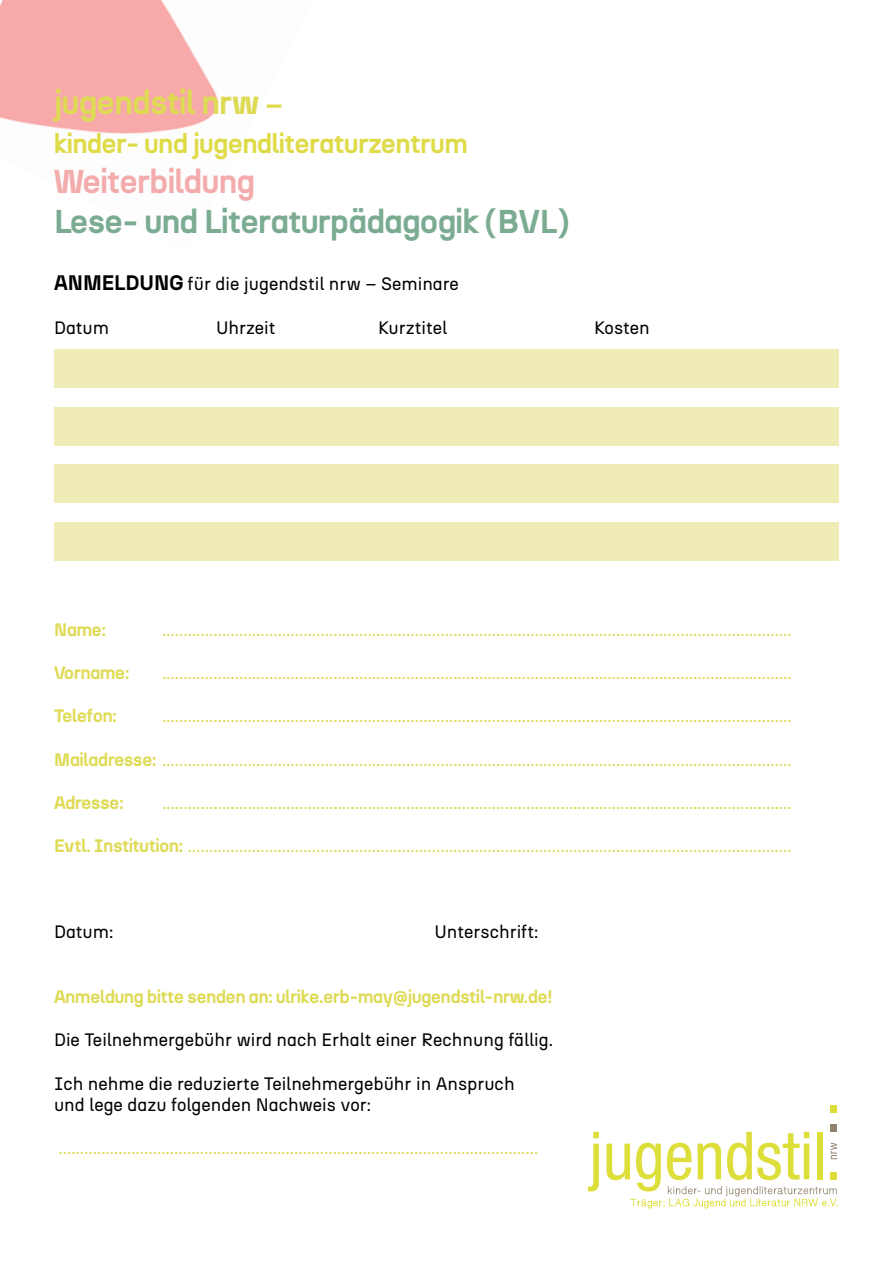
<style>
.page{position:relative;width:893px;height:1263px;background:#fff}
.page>*{position:absolute;margin:0;border:0;box-sizing:border-box;transform-origin:0 0}
.t1{font:700 33px "N27";color:#7bac92}
.t2{font:700 33px "N27";color:#deda54}
.t3{font:700 33px "N27";color:#f3abac}
.t4{font:700 27px "N27";color:#dfdb48}
.t5{font:18px "N27";color:#deda54}
.t6{font:18px/21.6px "N27";color:#000}
.t7{font:700 18px "N27";color:#deda54}
.s1{font-size:27px;color:#dfdb48}
.s2{font-weight:700;font-size:21px}
.s3{font-weight:700}
</style>
<div class="page">
<img style="left:0;top:0;width:218px;height:134px">
<div style="left:54px;top:350px;width:785px;height:38px;background:#efedb5"></div>
<div style="left:54px;top:407px;width:785px;height:38px;background:#efedb5"></div>
<div style="left:54px;top:465px;width:785px;height:38px;background:#efedb5"></div>
<div style="left:54px;top:522px;width:785px;height:38px;background:#efedb5"></div>
<svg style="left:588px;top:1132px;width:11px;height:59px"></svg>
<div style="left:831px;top:1105px;width:6px;height:7px;background:#ddde3a"></div>
<div style="left:831px;top:1125px;width:6px;height:7px;background:#908270"></div>
<svg style="left:606px;top:1132px;width:232px;height:76px"></svg>
<h1 class="t2" style="left:54px;top:82px;width:230px">jugendstil nrw <span class="s1">–</span></h1>
<h2 class="t4" style="left:54px;top:127px;width:415px">kinder- und jugendliteraturzentrum</h2>
<h1 class="t3" style="left:54px;top:161px;width:202px">Weiterbildung</h1>
<h1 class="t1" style="left:54px;top:200px;width:517px">Lese- und Literaturpädagogik (BVL)</h1>
<p class="t6" style="left:54px;top:273px;width:406px"><span class="s2">ANMELDUNG</span> für die jugendstil nrw – Seminare</p>
<p class="t6" style="left:54px;top:316px;width:57px">Datum</p>
<p class="t6" style="left:216px;top:316px;width:61px">Uhrzeit</p>
<p class="t6" style="left:378px;top:316px;width:71px">Kurztitel</p>
<p class="t6" style="left:594px;top:316px;width:57px">Kosten</p>
<p class="t7" style="left:54px;top:618px;width:53px">Name:</p>
<p class="t5" style="left:162px;top:619px;width:631px">...................................................................................................................................................</p>
<p class="t7" style="left:54px;top:662px;width:77px">Vorname:</p>
<p class="t5" style="left:162px;top:662px;width:631px">...................................................................................................................................................</p>
<p class="t7" style="left:54px;top:705px;width:64px">Telefon:</p>
<p class="t5" style="left:162px;top:705px;width:631px">...................................................................................................................................................</p>
<p class="t5" style="left:54px;top:748px;width:739px"><span class="s3">Mailadresse:</span> ...................................................................................................................................................</p>
<p class="t7" style="left:54px;top:791px;width:71px">Adresse:</p>
<p class="t5" style="left:162px;top:791px;width:631px">...................................................................................................................................................</p>
<p class="t5" style="left:54px;top:835px;width:739px"><span class="s3">Evtl. Institution:</span> .............................................................................................................................................</p>
<p class="t6" style="left:54px;top:921px;width:61px">Datum:</p>
<p class="t6" style="left:434px;top:921px;width:106px">Unterschrift:</p>
<p class="t7" style="left:54px;top:986px;width:500px">Anmeldung bitte senden an: ulrike.erb-may@jugendstil-nrw.de!</p>
<p class="t6" style="left:54px;top:1029px;width:500px">Die Teilnehmergebühr wird nach Erhalt einer Rechnung fällig.</p>
<p class="t6" style="left:54px;top:1072px;width:462px">Ich nehme die reduzierte Teilnehmergebühr in Anspruch und lege dazu folgenden Nachweis vor:</p>
<p class="t5" style="left:59px;top:1137px;width:481px">................................................................................................................</p>
</div>
